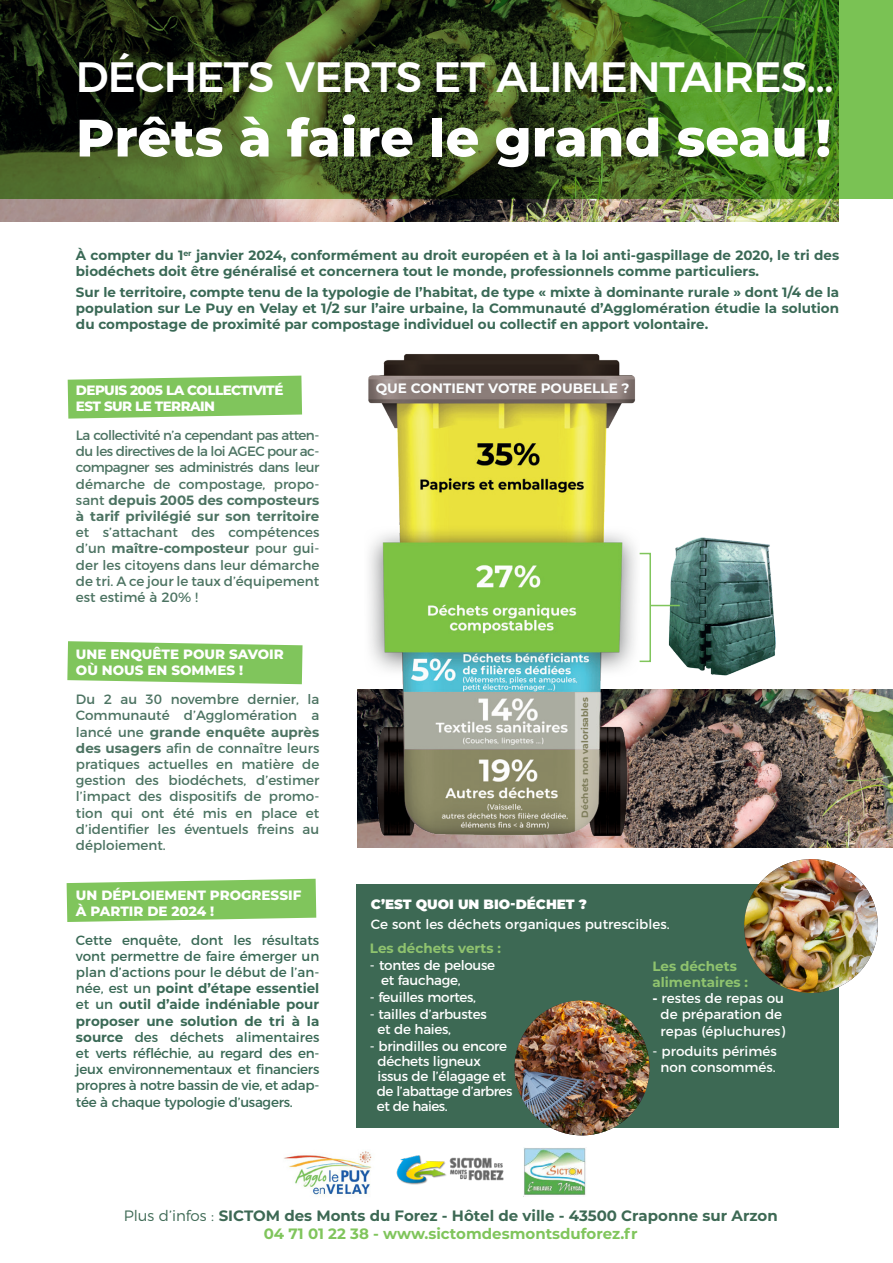
<style>
.page{position:relative;width:893px;height:1263px;background:#fff}
.page>*{position:absolute;margin:0;border:0;box-sizing:border-box;transform-origin:0 0}
.t1{font:800 52.5px "Montserrat";color:#fff}
.t2{font:500 42.45px "Montserrat";letter-spacing:-.02em;color:#fff}
.t3{font:700 15px/18px "Montserrat";color:#3d6954;text-align:center}
.t4{font:700 13.65px "Montserrat";color:#fbfdfe}
.t5{font:13.5px/16.2px "Montserrat";color:#4c7362;text-align:justify}
.t6{font:700 13.5px/16.2px "Montserrat";color:#3a6956}
.t7{font:13.5px/16.2px "Montserrat";letter-spacing:-.02em;color:#3a6956;text-align:justify}
.t8{font:13.5px/15px "Montserrat";letter-spacing:-.02em;color:#fff}
.t9{font:13.5px/16.2px "Montserrat";color:#fff;text-align:center}
.t10{font:800 13.5px/16.2px "Montserrat";color:#fff}
.t11{font:700 13.5px/16.2px "Montserrat";color:#8fc36e}
.t12{font:800 13.5px/16.2px "Montserrat";letter-spacing:-.04em;color:#fff}
.t13{font:900 13.5px "Montserrat";color:#fff}
.t14{font:700 9.15px "Montserrat";color:#7e7d5b}
.s1{font-weight:700}
.s2{font-weight:300}
.s3{color:#80c55c}
</style>
<div class="page">
<img style="left:357px;top:690px;width:536px;height:157px">
<img style="left:0;top:199px;width:839px;height:22px">
<svg style="left:0;top:0;width:893px;height:199px;background:#3a5820"></svg>
<img style="left:364px;top:354px;width:276px;height:493px">
<div style="left:357px;top:884px;width:482px;height:244px;background:#3d6954"></div>
<img style="left:514px;top:1000px;width:135px;height:135px;border-radius:68px">
<img style="left:744px;top:859px;width:134px;height:134px;border-radius:67px">
<img style="left:664px;top:537px;width:112px;height:139px">
<div style="left:639px;top:553px;width:12px;height:109px;border:2px solid #80c55c"></div>
<svg style="left:651px;top:605px;width:29px;height:1px"></svg>
<svg style="left:68px;top:376px;width:234px;height:43px;background:#8cca6b"></svg>
<svg style="left:67px;top:879px;width:249px;height:43px;background:#8cca6b"></svg>
<svg style="left:67px;top:641px;width:236px;height:43px;background:#8cca6c"></svg>
<img style="left:284px;top:1151px;width:88px;height:45px">
<img style="left:396px;top:1155px;width:108px;height:30px">
<img style="left:523px;top:1148px;width:63px;height:47px">
<p class="t2" style="left:76px;top:42px;width:759px">DÉCHETS VERTS ET ALIMENTAIRES...</p>
<p class="t1" style="left:76px;top:99px;width:757px">Prêts à faire le grand seau !</p>
<p class="t6" style="left:76px;top:247px;width:765px">À compter du 1<sup>er</sup> janvier 2024, conformément au droit européen et à la loi anti-gaspillage de 2020, le tri des biodéchets doit être généralisé et concernera tout le monde, professionnels comme particuliers.</p>
<p class="t6" style="left:76px;top:283px;width:765px;text-align:justify">Sur le territoire, compte tenu de la typologie de l’habitat, de type « mixte à dominante rurale » dont 1/4 de la population sur Le Puy en Velay et 1/2 sur l’aire urbaine, la Communauté d’Agglomération étudie la solution du compostage de proximité par compostage individuel ou collectif en apport volontaire.</p>
<p class="t12" style="left:76px;top:381px;width:209px">DEPUIS 2005 LA COLLECTIVITÉ<br>EST SUR LE TERRAIN</p>
<p class="t5" style="left:76px;top:426px;width:245px">La collectivité n’a cependant pas atten&shy;du les directives de la loi AGEC pour ac&shy;compagner ses administrés dans leur démarche de compostage, propo&shy;sant <span class="s1">depuis 2005 des composteurs à tarif privilégié sur son territoire </span>et s’attachant des compétences d’un <span class="s1">maître-composteur</span> pour gui&shy;der les citoyens dans leur démarche de tri. A ce jour le taux d’équipement est estimé à 20% !</p>
<p class="t10" style="left:76px;top:645px;width:209px">UNE ENQUÊTE POUR SAVOIR<br>OÙ NOUS EN SOMMES !</p>
<p class="t5" style="left:76px;top:690px;width:245px">Du 2 au 30 novembre dernier, la Communauté d’Agglomération a lancé une <span class="s1">grande enquête auprès des usagers</span> afin de connaître leurs pratiques actuelles en matière de gestion des biodéchets, d’estimer l’impact des dispositifs de promo&shy;tion qui ont été mis en place et d’identifier les éventuels freins au déploiement.</p>
<p class="t10" style="left:76px;top:886px;width:227px">UN DÉPLOIEMENT PROGRESSIF<br>À PARTIR DE 2024 !</p>
<p class="t7" style="left:76px;top:931px;width:245px">Cette enquête, dont les résultats vont permettre de faire émerger un plan d’actions pour le début de l’an&shy;née, est un <span class="s1">point d’étape essentiel </span>et un <span class="s1">outil d’aide indéniable pour proposer une solution de tri à la source</span> des déchets alimentaires et verts réfléchie, au regard des en&shy;jeux environnementaux et financiers propres à notre bassin de vie, et adap&shy;tée à chaque typologie d’usagers.</p>
<p class="t4" style="left:376px;top:378px;width:255px">QUE CONTIENT VOTRE POUBELLE ?</p>
<p class="t14" style="left:578px;top:817px;width:122px;rotate:-90deg">Déchets non valorisables</p>
<p class="t13" style="left:371px;top:893px;width:218px">C’EST QUOI UN BIO-DÉCHET ?</p>
<p class="t9" style="left:371px;top:915px;width:300px">Ce sont les déchets organiques putrescibles.</p>
<p class="t11" style="left:652px;top:957px;width:97px">Les déchets alimentaires :</p>
<p class="t9" style="left:652px;top:989px;width:134px"><span class="s1">-</span> restes de repas ou de préparation de repas (épluchures)</p>
<p class="t9" style="left:652px;top:1042px;width:126px">- produits périmés non consommés.</p>
<p class="t11" style="left:370px;top:939px;width:132px">Les déchets verts :</p>
<p class="t8" style="left:381px;top:956px;width:115px;text-indent:-11px">- tontes de pelouse et fauchage,</p>
<p class="t8" style="left:370px;top:988px;width:108px">- feuilles mortes,</p>
<p class="t8" style="left:377px;top:1006px;width:111px;text-indent:-8px">- tailles d’arbustes et de haies,</p>
<p class="t8" style="left:377px;top:1038px;width:137px;text-indent:-7px">- brindilles ou encore déchets ligneux issus de l’élagage et de l’abattage d’arbres et de haies.</p>
<p class="t3" style="left:124px;top:1206px;width:656px"><span class="s2">Plus d’infos :</span> SICTOM des Monts du Forez - Hôtel de ville - 43500 Craponne sur Arzon<br><span class="s3">04 71 01 22 38 - www.sictomdesmontsduforez.fr</span></p>
</div>
